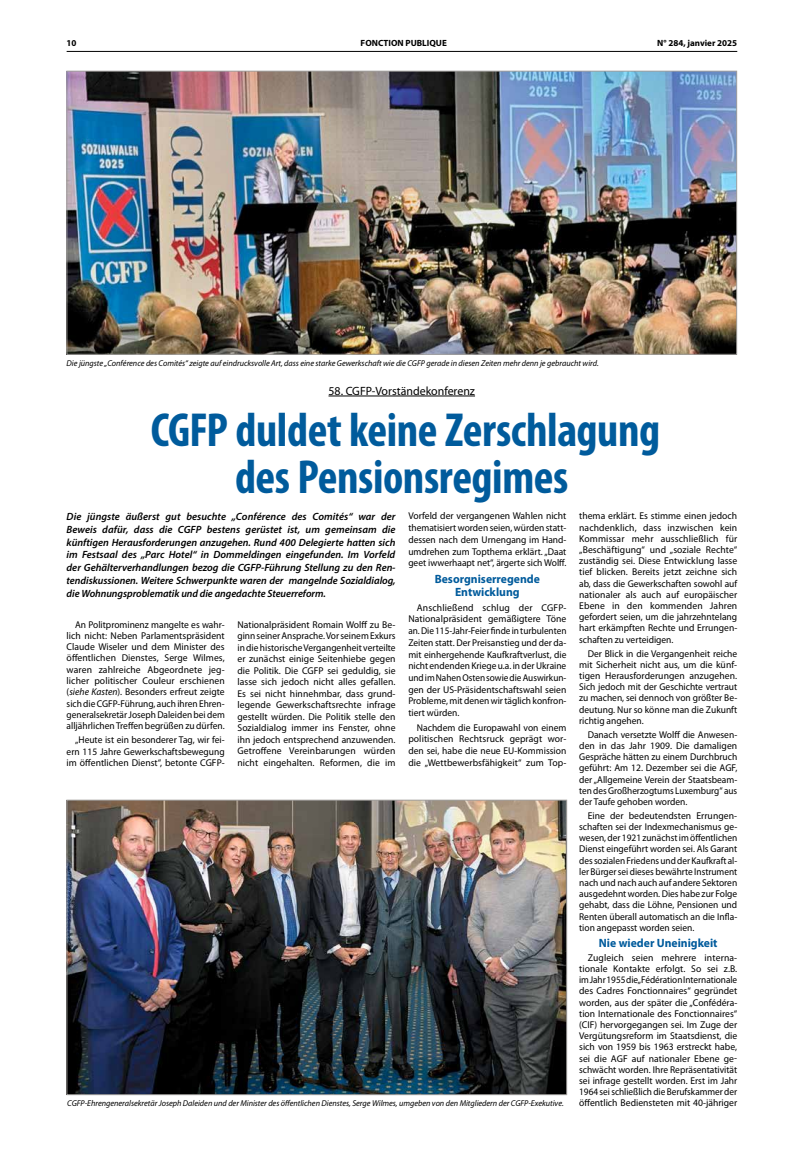
<style>
.page{position:relative;width:794px;height:1163px;background:#fff}
.page>*{position:absolute;margin:0;border:0;box-sizing:border-box;transform-origin:0 0}
.t1{font:700 condensed 48px/46px "Myriad Pro";letter-spacing:-.01em;color:#005b9c;text-align:center}
.t2{font:700 12px/13.6px "Myriad Pro";color:#005b9c;text-align:center}
.t3{font:12px "Myriad Pro";color:#000}
.t4{font:italic 600 10.5px/12.8px "Myriad Pro";letter-spacing:-.005em;color:#000;text-align:justify}
.t5{font:9.9px/11.2px "Myriad Pro";color:#000;text-align:justify}
.t6{font:9.9px/11.3px "Myriad Pro";color:#000;text-align:justify;scale:.96 1}
.t7{font:700 9px "Myriad Pro";color:#000}
.t8{font:italic 8.5px "Myriad Pro";letter-spacing:-.005em;color:#000}
.s1{font-style:italic}
</style>
<div class="page">
<hr style="left:67px;top:51px;width:670px;height:1px;background:#000">
<img style="left:69px;top:801px;width:496px;height:291px">
<div style="left:67px;top:799px;width:500px;height:295px;border:1px solid #a19f9d"></div>
<img style="left:69px;top:73px;width:666px;height:279px">
<div style="left:67px;top:71px;width:670px;height:283px;border:1px solid #a19f9d"></div>
<hr style="left:328px;top:395px;width:147px;height:1px;background:#000">
<p class="t7" style="left:67px;top:38px;width:11px">10</p>
<p class="t7" style="left:361px;top:37px;width:88px">FONCTION PUBLIQUE</p>
<p class="t7" style="left:657px;top:37px;width:82px">N° 284, janvier 2025</p>
<p class="t8" style="left:67px;top:358px;width:534px">Die jüngste „Conférence des Comités“ zeigte auf eindrucksvolle Art, dass eine starke Gewerkschaft wie die CGFP gerade in diesen Zeiten mehr denn je gebraucht wird.</p>
<p class="t3" style="left:328px;top:383px;width:148px">58. CGFP-Vorständekonferenz</p>
<h1 class="t1" style="left:151px;top:406px;width:511px">CGFP duldet keine Zerschlagung des Pensionsregimes</h1>
<p class="t4" style="left:67px;top:509px;width:330px">Die jüngste äußerst gut besuchte „Conférence des Comités“ war der Beweis dafür, dass die CGFP bestens gerüstet ist, um gemeinsam die künftigen Herausforderungen anzugehen. Rund 400 Delegierte hatten sich im Festsaal des „Parc Hotel“ in Dommeldingen eingefunden. Im Vorfeld der Gehälterverhandlungen bezog die CGFP-Führung Stellung zu den Ren&shy;tendiskussionen. Weitere Schwerpunkte waren der mangelnde Sozialdialog, die Wohnungsproblematik und die angedachte Steuerreform.</p>
<p class="t6" style="left:67px;top:618px;width:166px;text-indent:9px">An Politprominenz mangelte es wahr&shy;lich nicht: Neben Parlamentspräsident Claude Wiseler und dem Minister des öffentlichen Dienstes, Serge Wilmes, waren zahlreiche Abgeordnete jeg&shy;licher politischer Couleur erschienen (<span class="s1">siehe Kasten</span>). Besonders erfreut zeigte sich die CGFP-Führung, auch ihren Ehren&shy;generalsekretär Joseph Daleiden bei dem alljährlichen Treffen begrüßen zu dürfen.</p>
<p class="t6" style="left:67px;top:734px;width:166px;text-indent:9px">„Heute ist ein besonderer Tag, wir fei&shy;ern 115 Jahre Gewerkschaftsbewegung im öffentlichen Dienst“, betonte CGFP-</p>
<p class="t5" style="left:237px;top:618px;width:160px;line-height:11.5px">Nationalpräsident Romain Wolff zu Be&shy;ginn seiner Ansprache. Vor seinem Exkurs in die historische Vergangenheit verteilte er zunächst einige Seitenhiebe gegen die Politik. Die CGFP sei geduldig, sie lasse sich jedoch nicht alles gefallen.<br>Es sei nicht hinnehmbar, dass grund&shy;legende Gewerkschaftsrechte infrage gestellt würden. Die Politik stelle den Sozialdialog immer ins Fenster, ohne ihn jedoch entsprechend anzuwenden.<br>Getroffene Vereinbarungen würden nicht eingehalten. Reformen, die im</p>
<p class="t5" style="left:408px;top:510px;width:160px;line-height:11.7px">Vorfeld der vergangenen Wahlen nicht thematisiert worden seien, würden statt&shy;dessen nach dem Urnengang im Hand&shy;umdrehen zum Topthema erklärt. „Daat geet iwwerhaapt net“, ärgerte sich Wolff.</p>
<p class="t2" style="left:435px;top:571px;width:107px">Besorgniserregende<br>Entwicklung</p>
<p class="t5" style="left:408px;top:601px;width:160px;line-height:11.7px;text-indent:9px">Anschließend schlug der CGFP-Nationalpräsident gemäßigtere Töne an. Die 115-Jahr-Feier finde in turbulenten Zeiten statt. Der Preisanstieg und der da&shy;mit einhergehende Kaufkraftverlust, die nicht endenden Kriege u.a. in der Ukraine und im Nahen Osten sowie die Auswirkun&shy;gen der US-Präsidentschaftswahl seien Probleme, mit denen wir täglich konfron&shy;tiert würden.</p>
<p class="t5" style="left:408px;top:721px;width:160px;line-height:11.7px;text-indent:9px">Nachdem die Europawahl von einem politischen Rechtsruck geprägt wor&shy;den sei, habe die neue EU-Kommission die „Wettbewerbsfähigkeit“ zum Top-</p>
<p class="t8" style="left:67px;top:1097px;width:498px">CGFP-Ehrengeneralsekretär Joseph Daleiden und der Minister des öffentlichen Dienstes, Serge Wilmes, umgeben von den Mitgliedern der CGFP-Exekutive.</p>
<p class="t5" style="left:579px;top:510px;width:160px">thema erklärt. Es stimme einen jedoch nachdenklich, dass inzwischen kein Kommissar mehr ausschließlich für „Beschäftigung“ und „soziale Rechte“ zuständig sei. Diese Entwicklung lasse tief blicken. Bereits jetzt zeichne sich ab, dass die Gewerkschaften sowohl auf nationaler als auch auf europäischer Ebene in den kommenden Jahren gefordert seien, um die jahrzehntelang hart erkämpften Rechte und Errungen&shy;schaften zu verteidigen.</p>
<p class="t5" style="left:579px;top:647px;width:160px;text-indent:9px">Der Blick in die Vergangenheit reiche mit Sicherheit nicht aus, um die künf&shy;tigen Herausforderungen anzugehen.<br>Sich jedoch mit der Geschichte vertraut zu machen, sei dennoch von größter Be&shy;deutung. Nur so könne man die Zukunft richtig angehen.</p>
<p class="t6" style="left:579px;top:728px;width:166px;text-indent:9px">Danach versetzte Wolff die Anwesen&shy;den in das Jahr 1909. Die damaligen Gespräche hätten zu einem Durchbruch geführt: Am 12. Dezember sei die AGF, der „Allgemeine Verein der Staatsbeam&shy;ten des Großherzogtums Luxemburg“ aus der Taufe gehoben worden.</p>
<p class="t5" style="left:579px;top:809px;width:160px;text-indent:9px">Eine der bedeutendsten Errungen&shy;schaften sei der Indexmechanismus ge&shy;wesen, der 1921 zunächst im öffentlichen Dienst eingeführt worden sei. Als Garant des sozialen Friedens und der Kaufkraft al&shy;ler Bürger sei dieses bewährte Instrument nach und nach auch auf andere Sektoren ausgedehnt worden. Dies habe zur Folge gehabt, dass die Löhne, Pensionen und Renten überall automatisch an die Infla&shy;tion angepasst worden seien.</p>
<p class="t2" style="left:599px;top:935px;width:120px">Nie wieder Uneinigkeit</p>
<p class="t5" style="left:579px;top:951px;width:160px;text-indent:9px">Zugleich seien mehrere interna&shy;tionale Kontakte erfolgt. So sei z.B. im Jahr 1955 die „Fédération Internationale des Cadres Fonctionnaires“ gegründet worden, aus der später die „Confédéra&shy;tion Internationale des Fonctionnaires“ (CIF) hervorgegangen sei. Im Zuge der Vergütungsreform im Staatsdienst, die sich von 1959 bis 1963 erstreckt habe, sei die AGF auf nationaler Ebene ge&shy;schwächt worden. Ihre Repräsentativität sei infrage gestellt worden. Erst im Jahr 1964 sei schließlich die Berufskammer der öffentlich Bediensteten mit 40-jähriger</p>
</div>
